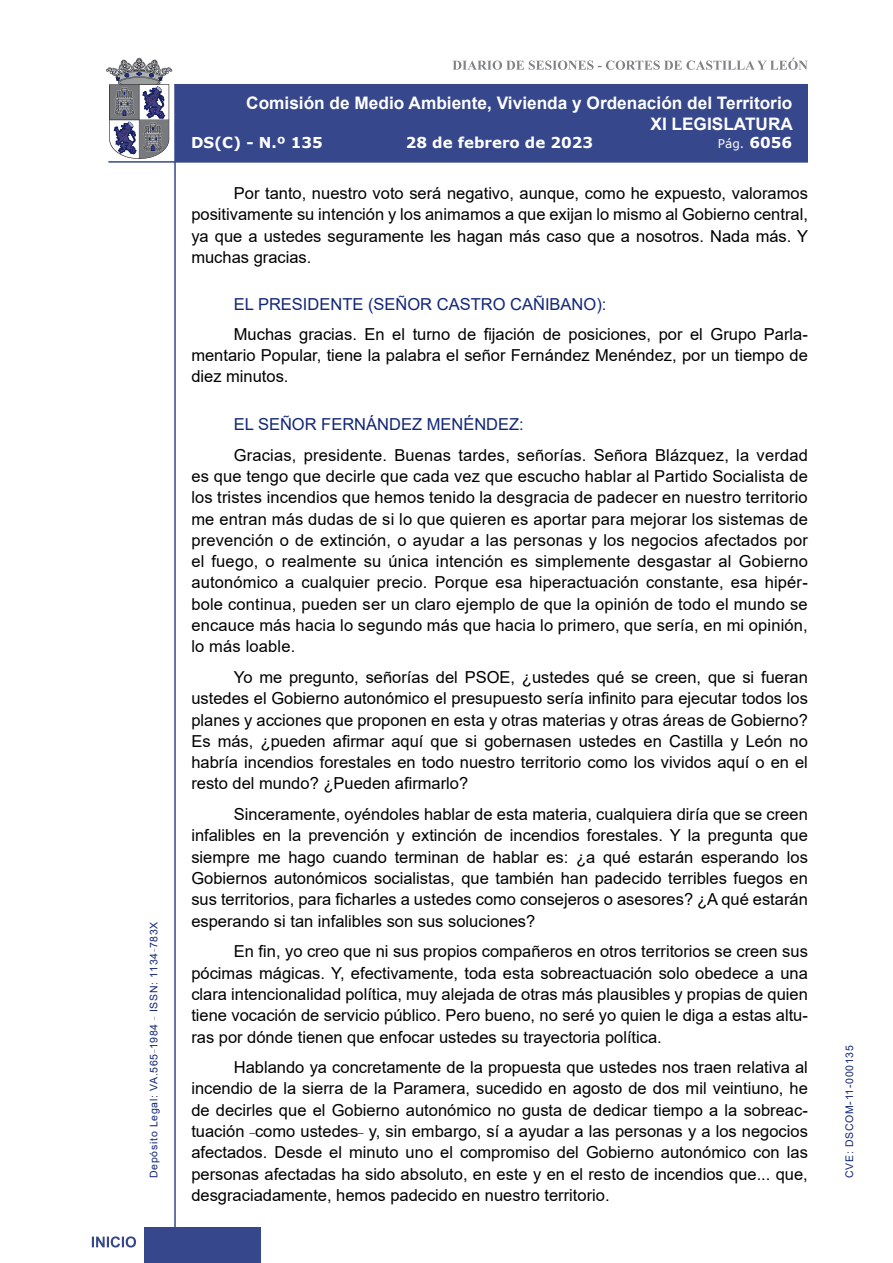
<style>
.page{position:relative;width:893px;height:1263px;background:#fff}
.page>*{position:absolute;margin:0;border:0;box-sizing:border-box;transform-origin:0 0}
.t1{font:700 17.25px/20.7px "Arial";color:#fff;text-align:right}
.t2{font:16.5px/21.3px "Arial";color:#000;text-align:justify}
.Orador{font:16.5px "Arial";color:#122678}
.t3{font:700 15px "Verdana";color:#fff}
.t4{font:12px "Verdana";color:#fff}
.t5{font:10.5px "Arial";letter-spacing:.065em;color:#122678}
.s1{font-weight:700;font-size:15px}
</style>
<div class="page">
<svg style="left:452px;top:58px;width:356px;height:12px"></svg>
<hr style="left:174px;top:84px;width:2px;height:1179px;background:#36478c">
<div style="left:144px;top:1227px;width:117px;height:36px;background:#36478c"></div>
<div style="left:175px;top:84px;width:633px;height:78px;background:#36478c"></div>
<hr style="left:108px;top:161px;width:700px;height:2px;background:#36478c">
<svg style="left:92px;top:1236px;width:44px;height:11px"></svg>
<svg style="left:106px;top:58px;width:66px;height:101px"></svg>
<p class="t5" style="left:146px;top:1178px;width:258px;rotate:-90deg">Depósito Legal: VA.565<sup>_</sup>1984 <sup>_</sup> ISSN: 1134<sup>_</sup>783X</p>
<p class="t1" style="left:246px;top:93px;width:548px">Comisión de Medio Ambiente, Vivienda y Ordenación del Territorio<br>XI LEGISLATURA</p>
<p class="t3" style="left:191px;top:132px;width:133px">DS(C) - N.º 135</p>
<p class="t3" style="left:406px;top:132px;width:189px">28 de febrero de 2023</p>
<p class="t4" style="left:718px;top:135px;width:76px">Pág. <span class="s1">6056</span></p>
<p class="t2" style="left:191px;top:183px;width:618px;text-indent:43px">Por tanto, nuestro voto será negativo, aunque, como he expuesto, valoramos positivamente su intención y los animamos a que exijan lo mismo al Gobierno central, ya que a ustedes seguramente les hagan más caso que a nosotros. Nada más. Y muchas gracias.</p>
<p class="Orador" style="left:234px;top:293px;width:374px">EL PRESIDENTE (SEÑOR CASTRO CAÑIBANO):</p>
<p class="t2" style="left:191px;top:323px;width:618px;text-indent:43px">Muchas gracias. En el turno de fijación de posiciones, por el Grupo Parla&shy;mentario Popular, tiene la palabra el señor Fernández Menéndez, por un tiempo de diez minutos.</p>
<p class="Orador" style="left:234px;top:413px;width:292px">EL SEÑOR FERNÁNDEZ MENÉNDEZ:</p>
<p class="t2" style="left:191px;top:444px;width:618px;text-indent:43px">Gracias, presidente. Buenas tardes, señorías. Señora Blázquez, la verdad es que tengo que decirle que cada vez que escucho hablar al Partido Socialista de los tristes incendios que hemos tenido la desgracia de padecer en nuestro territorio me entran más dudas de si lo que quieren es aportar para mejorar los sistemas de prevención o de extinción, o ayudar a las personas y los negocios afectados por el fuego, o realmente su única intención es simplemente desgastar al Gobierno autonómico a cualquier precio. Porque esa hiperactuación constante, esa hipér&shy;bole continua, pueden ser un claro ejemplo de que la opinión de todo el mundo se encauce más hacia lo segundo más que hacia lo primero, que sería, en mi opinión, lo más loable.</p>
<p class="t2" style="left:191px;top:666px;width:618px;text-indent:43px">Yo me pregunto, señorías del PSOE, ¿ustedes qué se creen, que si fueran ustedes el Gobierno autonómico el presupuesto sería infinito para ejecutar todos los planes y acciones que proponen en esta y otras materias y otras áreas de Gobierno?<br>Es más, ¿pueden afirmar aquí que si gobernasen ustedes en Castilla y León no habría incendios forestales en todo nuestro territorio como los vividos aquí o en el resto del mundo? ¿Pueden afirmarlo?</p>
<p class="t2" style="left:191px;top:803px;width:618px;text-indent:43px">Sinceramente, oyéndoles hablar de esta materia, cualquiera diría que se creen infalibles en la prevención y extinción de incendios forestales. Y la pregunta que siempre me hago cuando terminan de hablar es: ¿a qué estarán esperando los Gobiernos autonómicos socialistas, que también han padecido terribles fuegos en sus territorios, para ficharles a ustedes como consejeros o asesores? ¿A qué estarán esperando si tan infalibles son sus soluciones?</p>
<p class="t2" style="left:191px;top:941px;width:618px;text-indent:43px">En fin, yo creo que ni sus propios compañeros en otros territorios se creen sus pócimas mágicas. Y, efectivamente, toda esta sobreactuación solo obedece a una clara intencionalidad política, muy alejada de otras más plausibles y propias de quien tiene vocación de servicio público. Pero bueno, no seré yo quien le diga a estas altu&shy;ras por dónde tienen que enfocar ustedes su trayectoria política.</p>
<p class="t2" style="left:191px;top:1057px;width:618px;text-indent:43px">Hablando ya concretamente de la propuesta que ustedes nos traen relativa al incendio de la sierra de la Paramera, sucedido en agosto de dos mil veintiuno, he de decirles que el Gobierno autonómico no gusta de dedicar tiempo a la sobreac&shy;tuación <sup>_</sup>como ustedes<sup>_</sup> y, sin embargo, sí a ayudar a las personas y a los negocios afectados. Desde el minuto uno el compromiso del Gobierno autonómico con las personas afectadas ha sido absoluto, en este y en el resto de incendios que... que, desgraciadamente, hemos padecido en nuestro territorio.</p>
<p class="t5" style="left:842px;top:1178px;width:134px;rotate:-90deg">CVE: DSCOM-11-000135</p>
</div>
